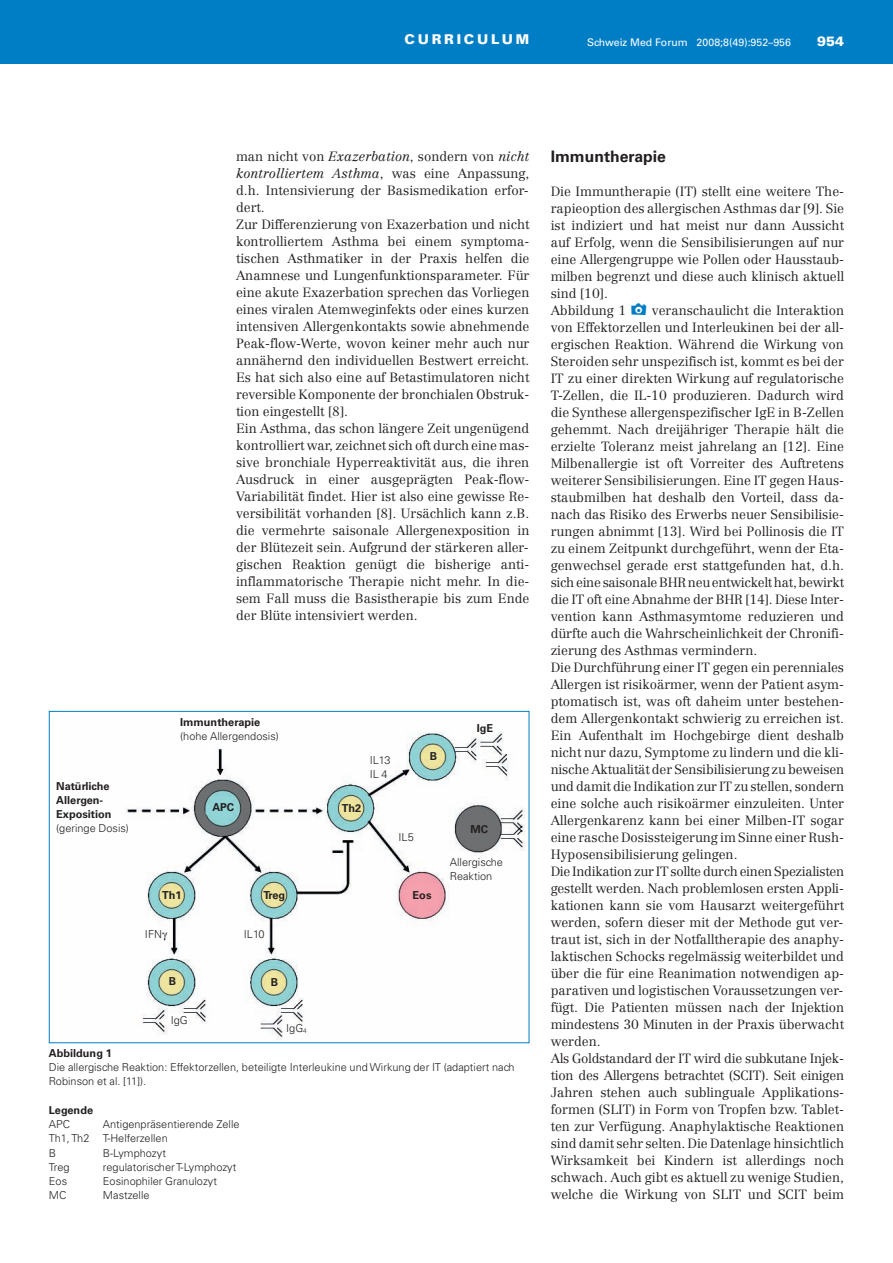
<style>
.page{position:relative;width:893px;height:1263px;background:#fff}
.page>*{position:absolute;margin:0;border:0;box-sizing:border-box;transform-origin:0 0}
.t1{font:700 15.75px "Univers LT Std";color:#231f20}
.t2{font:900 13.5px "Univers LT Std";letter-spacing:.2em;color:#fff}
.t3{font:300 13.2px/17px "Centennial";color:#231f20}
.t4{font:300 10.95px/14.2px "Univers LT Std";color:#231f20}
.t5{font:700 10.95px/14.2px "Univers LT Std";color:#231f20}
.t6{font:10.5px "Univers LT Std";color:#fff}
.s1{font-style:italic}
.s2{font-family:"Schwabe Pi";font-weight:400}
</style>
<div class="page">
<div style="left:0;top:0;width:893px;height:64px;background:#007ec5"></div>
<img style="left:125px;top:732px;width:400px;height:308px">
<div style="left:49px;top:711px;width:480px;height:332px;border:1px solid #007ec5"></div>
<p class="t2" style="left:405px;top:31px;width:126px">CURRICULUM</p>
<p class="t6" style="left:587px;top:38px;width:205px">Schweiz Med Forum 2008;8(49):952–956</p>
<p class="t2" style="left:817px;top:33px;width:29px">954</p>
<p class="t3" style="left:236px;top:149px;width:295px">man nicht von <span class="s1">Exazerbation</span>, sondern von <span class="s1">nicht kontrolliertem Asthma</span>, was eine Anpassung, d.h. Intensivierung der Basismedikation erfor&shy;dert.<br>Zur Differenzierung von Exazerbation und nicht kontrolliertem Asthma bei einem symptoma - tischen Asthmatiker in der Praxis helfen die Anamnese und Lungenfunktionsparameter. Für eine akute Exazerbation sprechen das Vorliegen eines viralen Atemweginfekts oder eines kurzen intensiven Allergenkontakts sowie abnehmende Peak-flow-Werte, wovon keiner mehr auch nur annähernd den individuellen Bestwert erreicht.<br>Es hat sich also eine auf Betastimulatoren nicht reversible Komponente der bronchialen Obstruk&shy;tion eingestellt [8].<br>Ein Asthma, das schon längere Zeit ungenügend kontrolliert war, zeichnet sich oft durch eine mas&shy;sive bronchiale Hyperreaktivität aus, die ihren Ausdruck in einer ausgeprägten Peak-flow-Variabilität findet. Hier ist also eine gewisse Re&shy;versibilität vorhanden [8]. Ursächlich kann z.B. die vermehrte saisonale Allergenexposition in der Blütezeit sein. Aufgrund der stärkeren aller&shy;gischen Reaktion genügt die bisherige anti - inflammatorische Therapie nicht mehr. In die&shy;sem Fall muss die Basistherapie bis zum Ende der Blüte intensiviert werden.</p>
<p class="t5" style="left:56px;top:780px;width:57px">Natürliche<br>Allergen-<br>Exposition</p>
<p class="t4" style="left:56px;top:822px;width:74px">(geringe Dosis)</p>
<p class="t5" style="left:180px;top:716px;width:82px">Immuntherapie</p>
<p class="t4" style="left:180px;top:730px;width:100px">(hohe Allergendosis)</p>
<p class="t5" style="left:212px;top:801px;width:23px">APC</p>
<p class="t5" style="left:342px;top:802px;width:21px">Th2</p>
<p class="t4" style="left:370px;top:754px;width:22px">IL13<br>IL 4</p>
<p class="t4" style="left:399px;top:831px;width:17px">IL5</p>
<p class="t5" style="left:430px;top:750px;width:9px">B</p>
<p class="t5" style="left:162px;top:889px;width:21px">Th1</p>
<p class="t5" style="left:264px;top:888px;width:23px">Treg</p>
<p class="t4" style="left:145px;top:928px;width:23px">IFN<span class="s2">g</span></p>
<p class="t4" style="left:244px;top:928px;width:22px">IL10</p>
<p class="t5" style="left:413px;top:889px;width:20px">Eos</p>
<p class="t5" style="left:477px;top:722px;width:18px">IgE</p>
<p class="t5" style="left:470px;top:823px;width:19px">MC</p>
<p class="t4" style="left:450px;top:855px;width:54px">Allergische<br>Reaktion</p>
<p class="t5" style="left:169px;top:975px;width:9px">B</p>
<p class="t5" style="left:271px;top:976px;width:9px">B</p>
<p class="t4" style="left:171px;top:1014px;width:19px">IgG</p>
<p class="t4" style="left:286px;top:1022px;width:22px">IgG<sub>4</sub></p>
<p class="t5" style="left:49px;top:1047px;width:64px">Abbildung 1</p>
<p class="t4" style="left:49px;top:1061px;width:467px">Die allergische Reaktion: Effektorzellen, beteiligte Inter leu kine und Wirkung der IT (adaptiert nach<br>Robinson et al. [11]).</p>
<p class="t5" style="left:49px;top:1104px;width:46px">Legende</p>
<p class="t4" style="left:49px;top:1118px;width:23px">APC</p>
<p class="t4" style="left:49px;top:1118px;width:192px;text-indent:54px">Antigenpräsentierende Zelle<br>Th1, Th2 T-Helferzellen<br>B</p>
<p class="t4" style="left:103px;top:1146px;width:65px">B-Lymphozyt</p>
<p class="t4" style="left:49px;top:1161px;width:22px">Treg</p>
<p class="t4" style="left:103px;top:1161px;width:135px">regulatorischer T-Lymphozyt</p>
<p class="t4" style="left:49px;top:1175px;width:20px">Eos</p>
<p class="t4" style="left:103px;top:1175px;width:116px">Eosinophiler Granulozyt</p>
<p class="t4" style="left:49px;top:1189px;width:19px">MC</p>
<p class="t4" style="left:103px;top:1189px;width:48px">Mastzelle</p>
<p class="t1" style="left:551px;top:150px;width:117px">Immuntherapie</p>
<p class="t3" style="left:551px;top:184px;width:295px">Die Immuntherapie (IT) stellt eine weitere The&shy;rapieoption des allergischen Asthmas dar [9]. Sie ist indiziert und hat meist nur dann Aussicht auf Erfolg, wenn die Sensibilisierungen auf nur eine Allergengruppe wie Pollen oder Hausstaub&shy;milben begrenzt und diese auch klinisch aktuell sind [10].<br>Abbildung 1</p>
<p class="t3" style="left:551px;top:303px;width:295px;text-indent:101px">veranschaulicht die Interaktion von Effektorzellen und Interleukinen bei der all&shy;ergischen Reaktion. Während die Wirkung von Stero iden sehr unspezifisch ist, kommt es bei der IT zu einer direkten Wirkung auf regulatorische T-Zellen, die IL-10 produzieren. Dadurch wird die Synthese allergenspezifischer IgE in B-Zellen gehemmt. Nach dreijähriger Therapie hält die erzielte Toleranz meist jahrelang an [12]. Eine Milbenallergie ist oft Vorreiter des Auftretens weiterer Sensibilisierungen. Eine IT gegen Haus&shy;staubmilben hat deshalb den Vorteil, dass da&shy;nach das Risiko des Erwerbs neuer Sensibilisie&shy;rungen abnimmt [13]. Wird bei Pollinosis die IT zu einem Zeitpunkt durchgeführt, wenn der Eta&shy;genwechsel gerade erst stattgefunden hat, d.h. sich eine saisonale BHR neuentwickelt hat, bewirkt die IT oft eine Abnahme der BHR [14]. Diese Inter&shy;vention kann Asthmasymtome reduzieren und dürfte auch die Wahrscheinlichkeit der Chronifi&shy;zierung des Asthmas vermindern.<br>Die Durchführung einer IT gegen ein perenniales Allergen ist risikoärmer, wenn der Patient asym&shy;ptomatisch ist, was oft daheim unter bestehen&shy;dem Allergenkontakt schwierig zu erreichen ist.<br>Ein Aufenthalt im Hochgebirge dient deshalb nicht nur dazu, Symptome zu lindern und die kli&shy;nische Aktualität der Sensibilisierung zu beweisen und damit die Indikation zur IT zu stellen, sondern eine solche auch risikoärmer einzuleiten. Unter Allergenkarenz kann bei einer Milben-IT sogar eine rasche Dosissteigerung im Sinne einer Rush-Hyposensibilisierung gelingen.<br>Die Indikation zur IT sollte durch einen Spezialisten gestellt werden. Nach problemlosen ersten Appli&shy;kationen kann sie vom Hausarzt weiter geführt werden, sofern dieser mit der Methode gut ver&shy;traut ist, sich in der Notfalltherapie des anaphy&shy;laktischen Schocks regelmässig weiterbildet und über die für eine Reanimation notwendigen ap&shy;parativen und logistischen Voraussetzungen ver&shy;fügt. Die Patienten müssen nach der Injektion mindestens 30 Minuten in der Praxis überwacht werden.<br>Als Goldstandard der IT wird die subkutane Injek&shy;tion des Allergens betrachtet (SCIT). Seit einigen Jahren stehen auch sublinguale Applikations - formen (SLIT) in Form von Tropfen bzw. Tablet&shy;ten zur Verfügung. Anaphylaktische Reaktionen sind damit sehr selten. Die Datenlage hinsichtlich Wirksamkeit bei Kindern ist allerdings noch schwach. Auch gibt es aktuell zu wenige Studien, welche die Wirkung von SLIT und SCIT beim</p>
</div>
